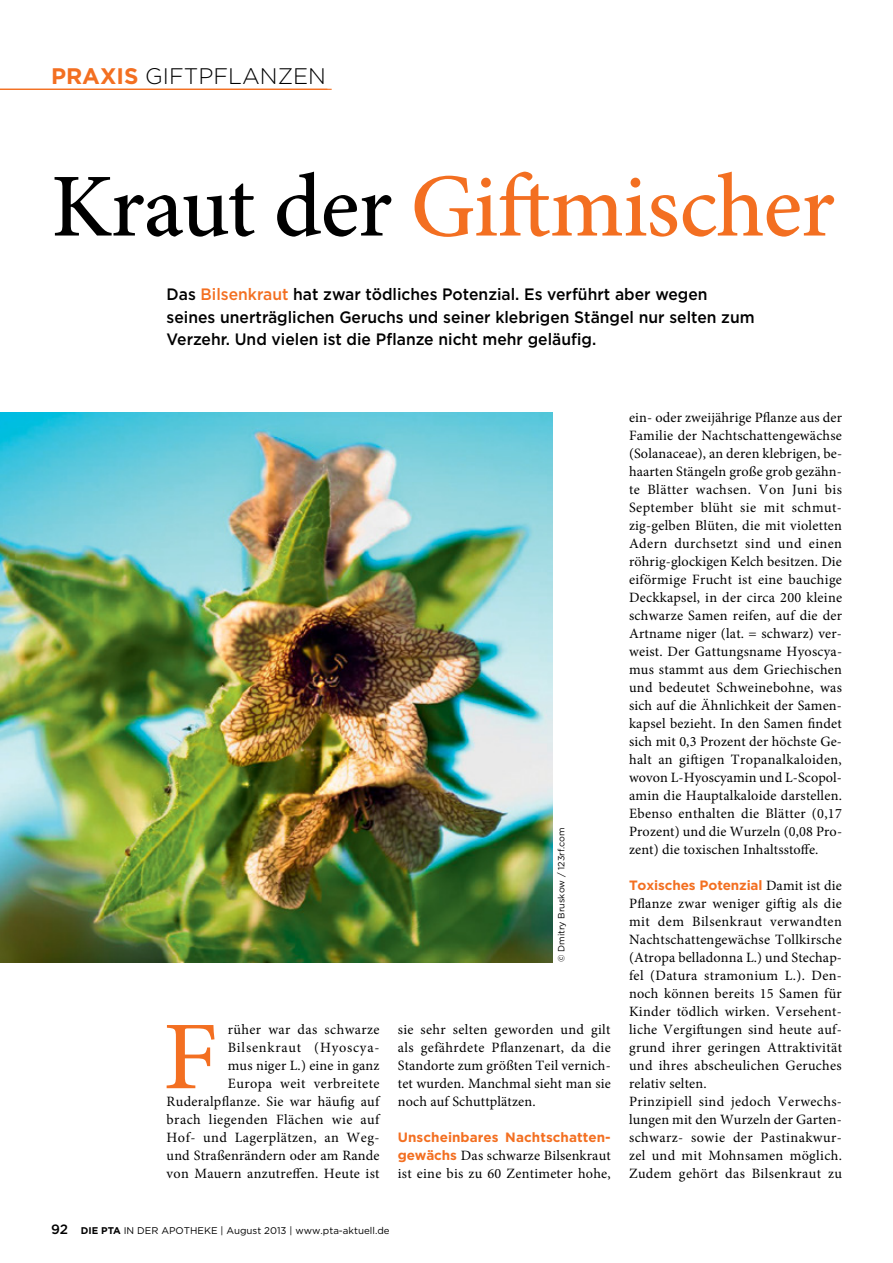
<style>
.page{position:relative;width:893px;height:1263px;background:#fff}
.page>*{position:absolute;margin:0;border:0;box-sizing:border-box;transform-origin:0 0}
.t1{font:97.2px "Minion Pro";color:#f36f21;scale:1.09 1}
.t2{font:500 90px "Minion Pro";letter-spacing:-.01em;color:#f36f21}
.t3{font:300 22.5px "Gotham";color:#000}
.t4{font:500 16.5px/22.5px "Gotham";color:#000;scale:.95 1}
.t5{font:14.25px/18px "Minion Pro";letter-spacing:.02em;color:#000;text-align:justify}
.t6{font:700 13.5px "Gotham";letter-spacing:.005em;color:#f36f21}
.t7{font:9.75px "Gotham";color:#000}
.t8{font:9px "Gotham";color:#000}
.s1{font-weight:700;color:#f36f21}
.s2{color:#000}
.s3{color:#f36f21}
.s4{font-family:"Gotham";font-weight:700;font-size:13.5px;color:#f36f21}
.s5{font-weight:500;font-size:13.5px}
.s6{font-weight:700}
.s7{font-family:"Minion Pro";font-weight:400;font-size:14.25px;color:#000}
</style>
<div class="page">
<hr style="left:0;top:89px;width:332px;height:1px;background:#f36f21">
<img style="left:0;top:412px;width:553px;height:550px">
<h3 class="t3" style="left:51px;top:62px;width:276px"><span class="s1">PRAXIS</span> GIFTPFLANZEN</h3>
<h2 class="t2" style="left:51px;top:146px;width:785px"><span class="s2">Kraut der</span> Giftmischer</h2>
<p class="t4" style="left:167px;top:283px;width:620px">Das <span class="s3">Bilsenkraut</span> hat zwar tödliches Potenzial. Es verführt aber wegen seines unerträglichen Geruchs und seiner klebrigen Stängel nur selten zum<br>Verzehr. Und vielen ist die Pflanze nicht mehr geläufig.</p>
<p class="t8" style="left:555px;top:962px;width:137px;rotate:-90deg">© Dmitry Bruskow / 123rf.com</p>
<p class="t5" style="left:167px;top:1021px;width:214px;text-align:right">rüher war das schwarze<br>Bilsenkraut (Hyoscya-<br>mus niger L.) eine in ganz<br>Europa weit verbreitete<br>Ruderalpflanze. Sie war häufig auf brach liegenden Flächen wie auf<br>Hof- und Lagerplätzen, an Weg&shy;und Straßenrändern oder am Rande von Mauern anzutreffen. Heute ist</p>
<p class="t5" style="left:398px;top:1021px;width:214px">sie sehr selten geworden und gilt als gefährdete Pflanzenart, da die Standorte zum größten Teil vernich&shy;tet wurden. Manchmal sieht man sie noch auf Schuttplätzen.</p>
<h1 class="t1" style="left:162px;top:992px;width:53px">F</h1>
<p class="t6" style="left:398px;top:1128px;width:214px">Unscheinbares Nachtschatten-</p>
<p class="t5" style="left:398px;top:1147px;width:214px"><span class="s4">gewächs</span> Das schwarze Bilsenkraut ist eine bis zu 60 Zentimeter hohe,</p>
<p class="t7" style="left:51px;top:1224px;width:340px"><span class="s5">92</span> <span class="s6">DIE PTA</span> IN DER APOTHEKE | August 2013 | www.pta-aktuell.de</p>
<p class="t5" style="left:629px;top:409px;width:215px">ein- oder zweijährige Pflanze aus der Familie der Nachtschattengewächse (Solanaceae), an deren klebrigen, be&shy;haarten Stängeln große grob gezähn&shy;te Blätter wachsen. Von Juni bis September blüht sie mit schmut&shy;zig-gelben Blüten, die mit violetten Adern durchsetzt sind und einen röhrig-glockigen Kelch besitzen. Die eiförmige Frucht ist eine bauchige Deckkapsel, in der circa 200 kleine schwarze Samen reifen, auf die der Artname niger (lat. = schwarz) ver&shy;weist. Der Gattungsname Hyoscya&shy;mus stammt aus dem Griechischen und bedeutet Schweinebohne, was sich auf die Ähnlichkeit der Samen&shy;kapsel bezieht. In den Samen findet sich mit 0,3 Prozent der höchste Ge&shy;halt an giftigen Tropanalkaloiden, wovon L-Hyoscyamin und L-Scopol&shy;amin die Hauptalkaloide darstellen.<br>Ebenso enthalten die Blätter (0,17<br>Prozent) und die Wurzeln (0,08 Pro&shy;zent) die toxischen Inhaltsstoffe.</p>
<p class="t6" style="left:629px;top:876px;width:214px">Toxisches Potenzial <span class="s7">Damit ist die</span></p>
<p class="t5" style="left:629px;top:895px;width:215px;text-align:left">Pflanze zwar weniger giftig als die mit dem Bilsenkraut verwandten Nachtschattengewächse Tollkirsche (Atropa belladonna L.) und Stechap&shy;fel (Datura stramonium L.). Den&shy;noch können bereits 15 Samen für Kinder tödlich wirken. Versehent&shy;liche Vergiftungen sind heute auf&shy;grund ihrer geringen Attraktivität und ihres abscheulichen Geruches relativ selten.<br>Prinzipiell sind jedoch Verwechs&shy;lungen mit den Wurzeln der Garten&shy;schwarz- sowie der Pastinakwur&shy;zel und mit Mohnsamen möglich.<br>Zudem gehört das Bilsenkraut zu</p>
</div>
